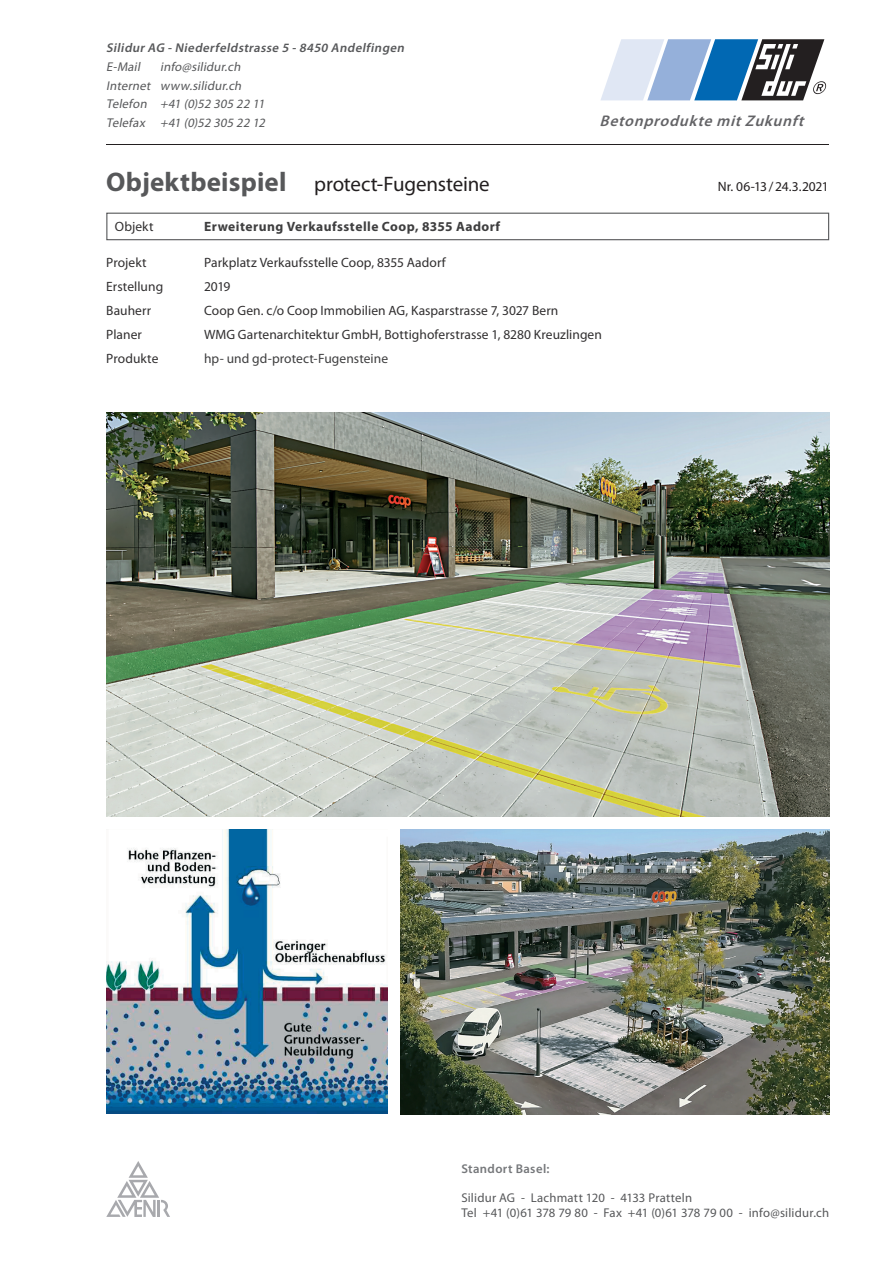
<style>
.page{position:relative;width:893px;height:1263px;background:#fff}
.page>*{position:absolute;margin:0;border:0;box-sizing:border-box;transform-origin:0 0}
.t1{font:700 27px "Myriad Pro";letter-spacing:.01em;color:#57585a}
.t2{font:21px "Myriad Pro";letter-spacing:-.01em;color:#231f20}
.t3{font:italic 600 15.45px "Myriad Pro";color:#636366}
.t4{font:13.5px "Myriad Pro";letter-spacing:.005em;color:#312f30}
.t5{font:700 13.5px "Myriad Pro";letter-spacing:.035em;color:#3e3e3f}
.t6{font:13.5px "Myriad Pro";letter-spacing:.005em;color:#3e3e3f}
.t7{font:13.5px "Myriad Pro";letter-spacing:-.02em;color:#231f20}
.t8{font:italic 12.75px/18.8px "Myriad Pro";color:#57585a}
.t9{font:12.75px/15px "Myriad Pro";letter-spacing:.015em;color:#57585a}
.t10{font:italic 600 12.75px "Myriad Pro";color:#57585a}
.t11{font:600 12.75px "Myriad Pro";letter-spacing:.03em;color:#76787b}
</style>
<div class="page">
<img style="left:106px;top:829px;width:282px;height:284px">
<img style="left:106px;top:412px;width:723px;height:404px">
<img style="left:401px;top:829px;width:428px;height:285px">
<svg style="left:106px;top:213px;width:723px;height:27px"></svg>
<svg style="left:601px;top:39px;width:225px;height:61px"></svg>
<svg style="left:106px;top:1161px;width:64px;height:56px"></svg>
<hr style="left:106px;top:144px;width:723px;height:1px;background:#231f20">
<p class="t10" style="left:106px;top:40px;width:302px">Silidur AG -Niederfeldstrasse 5 -8450 Andelfingen</p>
<p class="t8" style="left:106px;top:57px;width:38px">E-Mail</p>
<p class="t8" style="left:106px;top:57px;width:163px;text-indent:54px">info@silidur.ch<br>Internet www.silidur.ch<br>Telefon +41 (0)52 305 22 11<br>Telefax +41 (0)52 305 22 12</p>
<p class="t3" style="left:600px;top:111px;width:211px">Betonprodukte mitZukunft</p>
<h1 class="t1" style="left:106px;top:165px;width:182px">Objektbeispiel</h1>
<h2 class="t2" style="left:314px;top:171px;width:177px">protect-Fugensteine</h2>
<p class="t7" style="left:718px;top:178px;width:112px">Nr. 06-13 / 24.3.2021</p>
<p class="t4" style="left:115px;top:218px;width:40px">Objekt</p>
<p class="t5" style="left:204px;top:218px;width:298px">Erweiterung Verkaufsstelle Coop, 8355 Aadorf</p>
<p class="t4" style="left:106px;top:254px;width:42px">Projekt</p>
<p class="t4" style="left:204px;top:254px;width:243px">Parkplatz Verkaufsstelle Coop, 8355 Aadorf</p>
<p class="t4" style="left:106px;top:278px;width:58px">Erstellung</p>
<p class="t4" style="left:204px;top:278px;width:28px">2019</p>
<p class="t4" style="left:106px;top:302px;width:46px">Bauherr</p>
<p class="t4" style="left:204px;top:302px;width:356px">Coop Gen. c/o Coop Immobilien AG, Kasparstrasse 7, 3027 Bern</p>
<p class="t4" style="left:106px;top:326px;width:37px">Planer</p>
<p class="t4" style="left:204px;top:326px;width:399px">WMG Gartenarchitektur GmbH, Bottighoferstrasse 1, 8280 Kreuzlingen</p>
<p class="t4" style="left:106px;top:350px;width:54px">Produkte</p>
<p class="t6" style="left:204px;top:350px;width:185px">hp- und gd-protect-Fugensteine</p>
<p class="t11" style="left:461px;top:1161px;width:90px">Standort Basel:</p>
<p class="t9" style="left:461px;top:1190px;width:369px">Silidur AG - Lachmatt 120 - 4133 Pratteln<br>Tel +41 (0)61 378 79 80 - Fax +41 (0)61 378 79 00 - info@silidur.ch</p>
</div>
